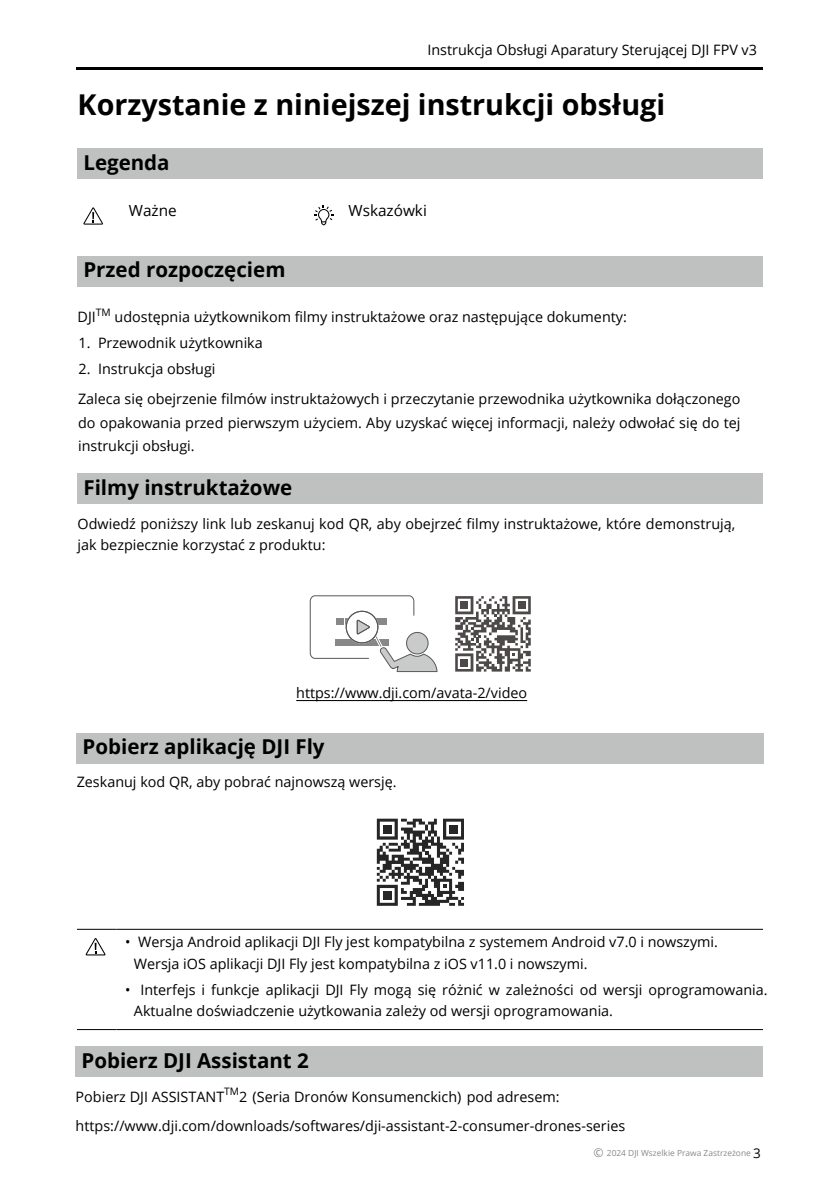
<style>
.page{position:relative;width:840px;height:1191px;background:#fff}
.page>*{position:absolute;margin:0;border:0;box-sizing:border-box;transform-origin:0 0}
.t1{font:700 28.6px "Open Sans";color:#000}
.t2{font:700 20.4px "Open Sans";color:#000}
.t3{font:15.4px "Open Sans";color:#000}
.t4{font:14.4px/30px "Open Sans";color:#000}
.t5{font:10.2px "Open Sans";color:#000}
.t6{font:8.4px "Open Sans";color:#898989}
.s1{font-style:inherit}
.s2{font-size:12.2px}
.s3{font-size:13.4px;color:#000}
</style>
<div class="page">
<hr style="left:77px;top:67px;width:685px;height:2px;background:#000">
<div style="left:78px;top:148px;width:684px;height:31px;background:#bfc0c0"></div>
<div style="left:78px;top:256px;width:684px;height:30px;background:#bfc0c0"></div>
<div style="left:78px;top:473px;width:684px;height:31px;background:#bfc0c0"></div>
<svg style="left:83px;top:207px;width:20px;height:18px"></svg>
<svg style="left:314px;top:206px;width:19px;height:19px"></svg>
<svg style="left:309px;top:595px;width:129px;height:77px"></svg>
<div style="left:345px;top:611px;width:33px;height:32px;border:1px solid #595757;border-radius:50%"></div>
<div style="left:406px;top:632px;width:22px;height:22px;background:#c9caca;border-radius:50%"></div>
<div style="left:406px;top:632px;width:22px;height:22px;border:1px solid #595757;border-radius:50%"></div>
<svg style="left:455px;top:596px;width:75px;height:75px"></svg>
<div style="left:460px;top:601px;width:7px;height:8px;background:#4c4948"></div>
<div style="left:517px;top:601px;width:8px;height:8px;background:#4c4948"></div>
<div style="left:460px;top:659px;width:7px;height:7px;background:#4c4948"></div>
<div style="left:77px;top:733px;width:686px;height:30px;background:#bfc0c0"></div>
<hr style="left:77px;top:929px;width:39px;height:1px;background:#000">
<hr style="left:116px;top:929px;width:646px;height:1px;background:#000">
<hr style="left:77px;top:1029px;width:39px;height:1px;background:#000">
<hr style="left:116px;top:1029px;width:646px;height:1px;background:#000">
<svg style="left:86px;top:938px;width:19px;height:17px"></svg>
<svg style="left:376px;top:818px;width:88px;height:87px"></svg>
<div style="left:449px;top:824px;width:9px;height:9px;background:#262626"></div>
<div style="left:382px;top:891px;width:9px;height:9px;background:#262626"></div>
<div style="left:382px;top:824px;width:9px;height:9px;background:#262626"></div>
<div style="left:76px;top:1046px;width:686px;height:31px;background:#bfc0c0"></div>
<hr style="left:296px;top:700px;width:231px;height:1px;background:#000">
<p class="t4" style="left:427px;top:34px;width:331px">Instrukcja Obsługi Aparatury Sterującej DJI FPV v3</p>
<h1 class="t1" style="left:78px;top:84px;width:588px">Korzystanie z niniejszej instrukcji obsługi</h1>
<h2 class="t2" style="left:83px;top:148px;width:88px">Legenda</h2>
<p class="t3" style="left:129px;top:200px;width:49px">Ważne</p>
<p class="t3" style="left:348px;top:200px;width:80px">Wskazówki</p>
<h2 class="t2" style="left:83px;top:255px;width:203px">Przed rozpoczęciem</h2>
<p class="t4" style="left:78px;top:302px;width:20px">DJI</p>
<p class="t5" style="left:96px;top:305px;width:16px">TM</p>
<p class="t4" style="left:114px;top:302px;width:513px">udostępnia użytkownikom filmy instruktażowe oraz następujące dokumenty:</p>
<p class="t4" style="left:78px;top:328px;width:186px">1. Przewodnik użytkownika</p>
<p class="t4" style="left:78px;top:354px;width:663px">2. Instrukcja obsługi<br>Zaleca się obejrzenie filmów instruktażowych i przeczytanie przewodnika użytkownika dołączonego</p>
<p class="t4" style="left:78px;top:410px;width:663px;line-height:23.4px">do opakowania przed pierwszym użyciem. Aby uzyskać więcej informacji, należy odwołać się do tej instrukcji obsługi.</p>
<h2 class="t2" style="left:83px;top:473px;width:210px">Filmy instruktażowe</h2>
<p class="t4" style="left:78px;top:513px;width:658px;line-height:20.8px">Odwiedź poniższy link lub zeskanuj kod QR, aby obejrzeć filmy instruktażowe, które demonstrują, jak bezpiecznie korzystać z produktu:</p>
<p class="t4" style="left:296px;top:677px;width:232px">https://www.dji.com/avata-2/video</p>
<h2 class="t2" style="left:82px;top:732px;width:243px">Pobierz aplikację DJI Fly</h2>
<p class="t4" style="left:77px;top:766px;width:321px">Zeskanuj kod QR, aby pobrać najnowszą wersję.</p>
<p class="t4" style="left:134px;top:930px;width:585px;line-height:22.2px;text-indent:-9px"><span class="s1">•</span> Wersja Android aplikacji DJI Fly jest kompatybilna z systemem Android v7.0 i nowszymi.<br>Wersja iOS aplikacji DJI Fly jest kompatybilna z iOS v11.0 i nowszymi.</p>
<p class="t4" style="left:134px;top:979px;width:634px;line-height:21px;text-indent:-9px"><span class="s1">•</span> Interfejs i funkcje aplikacji DJI Fly mogą się różnić w zależności od wersji oprogramowania.<br>Aktualne doświadczenie użytkowania zależy od wersji oprogramowania.</p>
<h2 class="t2" style="left:81px;top:1045px;width:229px">Pobierz DJI Assistant 2</h2>
<p class="t4" style="left:76px;top:1081px;width:150px">Pobierz DJI ASSISTANT</p>
<p class="t5" style="left:224px;top:1084px;width:16px">TM</p>
<p class="t4" style="left:76px;top:1081px;width:551px;line-height:29px;text-indent:163px">2 (Seria Dronów Konsumenckich) pod adresem: https://www.dji.com/downloads/softwares/dji-assistant-2-consumer-drones-series</p>
<p class="t6" style="left:593px;top:1147px;width:169px"><span class="s2">©</span> 2024 DJI Wszelkie Prawa Zastrzeżone <span class="s3">3</span></p>
</div>
